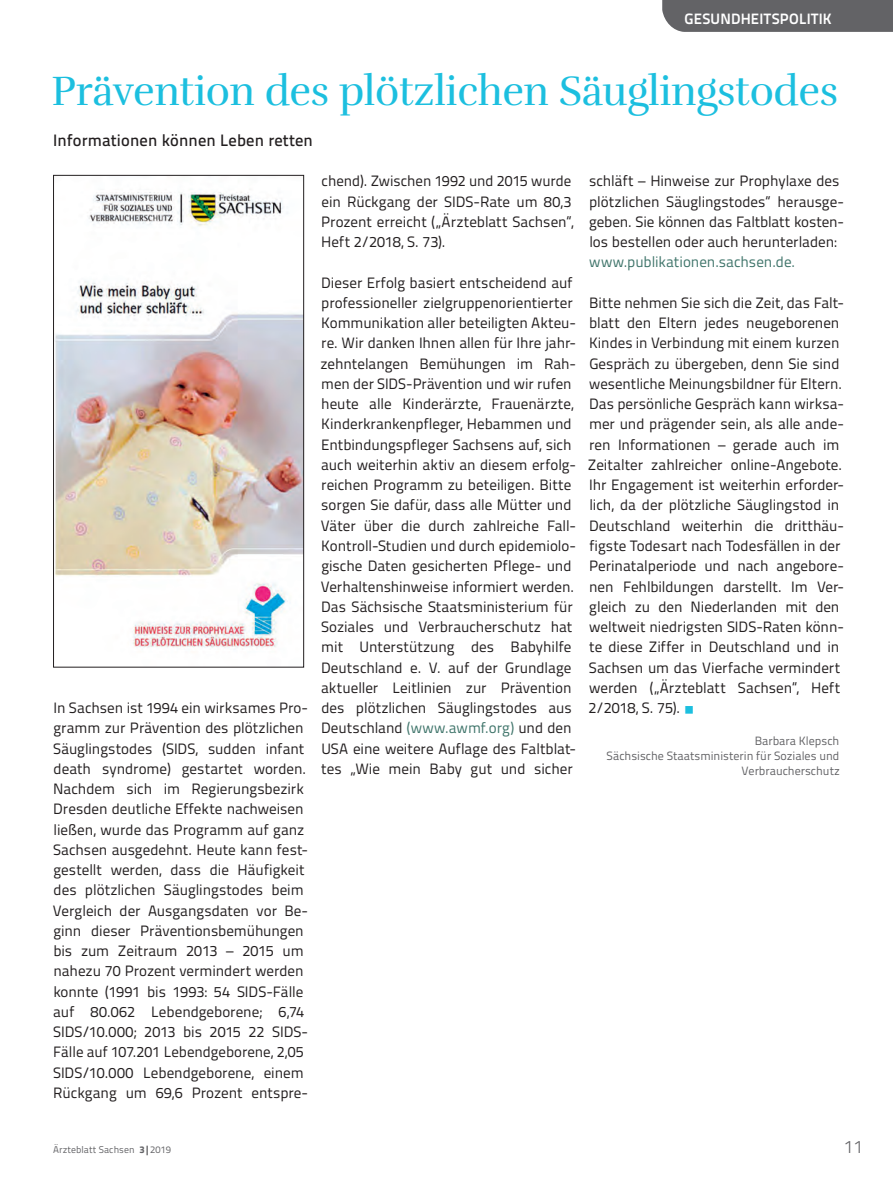
<style>
.page{position:relative;width:893px;height:1191px;background:#fff}
.page>*{position:absolute;margin:0;border:0;box-sizing:border-box;transform-origin:0 0}
.t1{font:42px "Rufina";letter-spacing:-.01em;color:#1cbfdf}
.t2{font:300 18px "Titillium Text";color:#636366}
.t3{font:500 16.5px "Titillium Text";letter-spacing:.01em;color:#231f20}
.t4{font:15px/20.2px "Titillium Text";color:#231f20}
.t5{font:15px "Titillium Text";color:#40756b}
.t6{font:700 15px "Titillium Text";letter-spacing:.015em;color:#fff}
.t7{font:12px/15px "Titillium Text";color:#636366;text-align:right}
.t8{font:9.75px "Titillium Text";letter-spacing:.01em;color:#636366}
.s1{color:#40756b}
.s2{color:#1cbfdf}
.s3{font-weight:800}
</style>
<div class="page">
<div style="left:662px;top:0;width:231px;height:32px;background:#636366"></div>
<img style="left:55px;top:192px;width:247px;height:458px">
<div style="left:53px;top:175px;width:251px;height:492px;border:1px solid #231f20"></div>
<p class="t6" style="left:685px;top:7px;width:149px">GESUNDHEITSPOLITIK</p>
<h1 class="t1" style="left:52px;top:66px;width:788px">Prävention des plötzlichen Säuglingstodes</h1>
<p class="t3" style="left:53px;top:128px;width:261px">Informationen können Leben retten</p>
<p class="t4" style="left:53px;top:697px;width:257px">In Sachsen ist 1994 ein wirksames Pro&shy;gramm zur Prävention des plötzlichen Säuglingstodes (SIDS, sudden infant death syndrome) gestartet worden.<br>Nachdem sich im Regierungsbezirk Dresden deutliche Effekte nachweisen ließen, wurde das Programm auf ganz Sachsen ausgedehnt. Heute kann fest&shy;gestellt werden, dass die Häufigkeit des plötzlichen Säuglingstodes beim Vergleich der Ausgangsdaten vor Be-- ginn dieser Präventionsbemühungen bis zum Zeitraum 2013 – 2015 um nahezu 70 Prozent vermindert werden konnte (1991 bis 1993: 54 SIDS-Fälle auf 80.062 Lebendgeborene; 6,74<br>SIDS/10.000; 2013 bis 2015 22 SIDS-Fälle auf 107. 201 Lebendgeborene, 2,05<br>SIDS/10.000 Lebendgeborene, einem Rückgang um 69,6 Prozent entspre-</p>
<p class="t4" style="left:321px;top:170px;width:254px">chend). Zwischen 1992 und 2015 wurde ein Rückgang der SIDS-Rate um 80,3<br>Prozent erreicht („Ärzteblatt Sachsen“, Heft 2/2018, S. 73).</p>
<p class="t4" style="left:320px;top:271px;width:257px">Dieser Erfolg basiert entscheidend auf professioneller zielgruppenorientierter Kommunikation aller beteiligten Akteu&shy;re. Wir danken Ihnen allen für Ihre jahr&shy;zehntelangen Bemühungen im Rah&shy;men der SIDS-Prävention und wir rufen heute alle Kinderärzte, Frauenärzte, Kinderkrankenpfleger, Hebammen und Entbindungspfleger Sachsens auf, sich auch weiterhin aktiv an diesem erfolg&shy;reichen Programm zu beteiligen. Bitte sorgen Sie dafür, dass alle Mütter und Väter über die durch zahlreiche Fall-Kontroll-Studien und durch epidemiolo&shy;gische Daten gesicherten Pflege- und Verhaltenshinweise informiert werden.<br>Das Sächsische Staatsministerium für Soziales und Verbraucherschutz hat mit Unterstützung des Babyhilfe Deutschland e. V. auf der Grundlage aktueller Leitlinien zur Prävention des plötzlichen Säuglingstodes aus Deutschland <span class="s1">(www.awmf.org)</span> und den USA eine weitere Auflage des Faltblat&shy;tes „Wie mein Baby gut und sicher</p>
<p class="t4" style="left:589px;top:170px;width:256px">schläft – Hinweise zur Prophylaxe des plötzlichen Säuglingstodes“ herausge&shy;geben. Sie können das Faltblatt kosten&shy;los bestellen oder auch herunterladen:</p>
<p class="t5" style="left:589px;top:251px;width:205px">www.publikationen.sachsen.de.</p>
<p class="t4" style="left:588px;top:292px;width:258px">Bitte nehmen Sie sich die Zeit, das Falt&shy;blatt den Eltern jedes neugeborenen Kindes in Verbindung mit einem kurzen Gespräch zu übergeben, denn Sie sind wesentliche Meinungsbildner für Eltern.<br>Das persönliche Gespräch kann wirksa&shy;mer und prägender sein, als alle ande&shy;ren Informationen – gerade auch im Zeitalter zahlreicher online-Angebote.<br>Ihr Engagement ist weiterhin erforder&shy;lich, da der plötzliche Säuglingstod in Deutschland weiterhin die dritthäu&shy;figste Todesart nach Todesfällen in der Perinatalperiode und nach angebore&shy;nen Fehlbildungen darstellt. Im Ver&shy;gleich zu den Niederlanden mit den weltweit niedrigsten SIDS-Raten könn&shy;te diese Ziffer in Deutschland und in Sachsen um das Vierfache vermindert werden („Ärzteblatt Sachsen“, Heft 2/2018, S. 75). <span class="s2">○</span></p>
<p class="t7" style="left:607px;top:732px;width:235px">Barbara Klepsch<br>Sächsische Staatsministerin für Soziales und<br>Verbraucherschutz</p>
<p class="t8" style="left:53px;top:1142px;width:119px">Ärzteblatt Sachsen <span class="s3">3|</span>2019</p>
<p class="t2" style="left:844px;top:1133px;width:21px">11</p>
</div>
